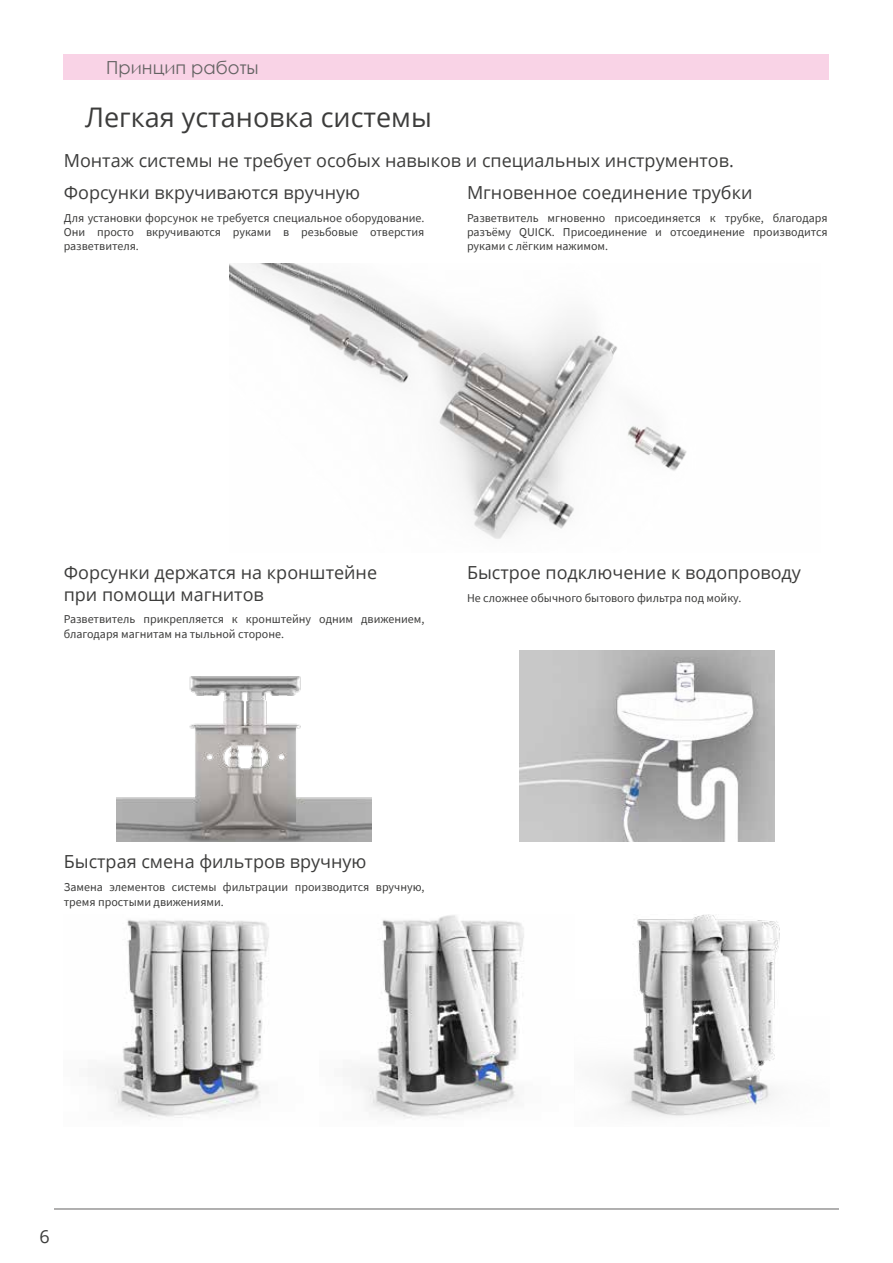
<style>
.page{position:relative;width:893px;height:1263px;background:#fff}
.page>*{position:absolute;margin:0;border:0;box-sizing:border-box;transform-origin:0 0}
.t1{font:27px "Open Sans";color:#3c3c3b}
.t2{font:18px/21.6px "Open Sans";color:#3c3c3b}
.t3{font:18px "Century Gothic";color:#646363}
.t4{font:12px/14.4px "Source Sans Pro";color:#3c3c3b;text-align:justify}
</style>
<div class="page">
<div style="left:64px;top:54px;width:765px;height:26px;background:#f9d3e6"></div>
<hr style="left:54px;top:1208px;width:785px;height:1px;background:#646363">
<img style="left:230px;top:263px;width:457px;height:276px">
<img style="left:117px;top:676px;width:255px;height:166px">
<img style="left:520px;top:651px;width:255px;height:191px">
<img style="left:105px;top:914px;width:675px;height:204px">
<h2 class="t3" style="left:106px;top:54px;width:154px">Принцип работы</h2>
<h1 class="t1" style="left:85px;top:99px;width:348px">Легкая установка системы</h1>
<h2 class="t2" style="left:64px;top:149px;width:671px">Монтаж системы не требует особых навыков и специальных инструментов.</h2>
<h2 class="t2" style="left:64px;top:181px;width:298px">Форсунки вкручиваются вручную</h2>
<p class="t4" style="left:64px;top:210px;width:362px">Для установки форсунок не требуется специальное оборудование.<br>Они просто вкручиваются руками в резьбовые отверстия разветвителя.</p>
<h2 class="t2" style="left:467px;top:181px;width:287px">Мгновенное соединение трубки</h2>
<p class="t4" style="left:467px;top:210px;width:362px">Разветвитель мгновенно присоединяется к трубке, благодаря разъёму QUICK. Присоединение и отсоединение производится руками с лёгким нажимом.</p>
<h2 class="t2" style="left:64px;top:561px;width:315px">Форсунки держатся на кронштейне при помощи магнитов</h2>
<p class="t4" style="left:64px;top:612px;width:362px">Разветвитель прикрепляется к кронштейну одним движением, благодаря магнитам на тыльной стороне.</p>
<h2 class="t2" style="left:467px;top:561px;width:335px">Быстрое подключение к водопроводу</h2>
<p class="t4" style="left:467px;top:591px;width:276px">Не сложнее обычного бытового фильтра под мойку.</p>
<h2 class="t2" style="left:64px;top:851px;width:304px">Быстрая смена фильтров вручную</h2>
<p class="t4" style="left:64px;top:880px;width:362px">Замена элементов системы фильтрации производится вручную, тремя простыми движениями.</p>
<h2 class="t2" style="left:39px;top:1225px;width:12px">6</h2>
</div>
